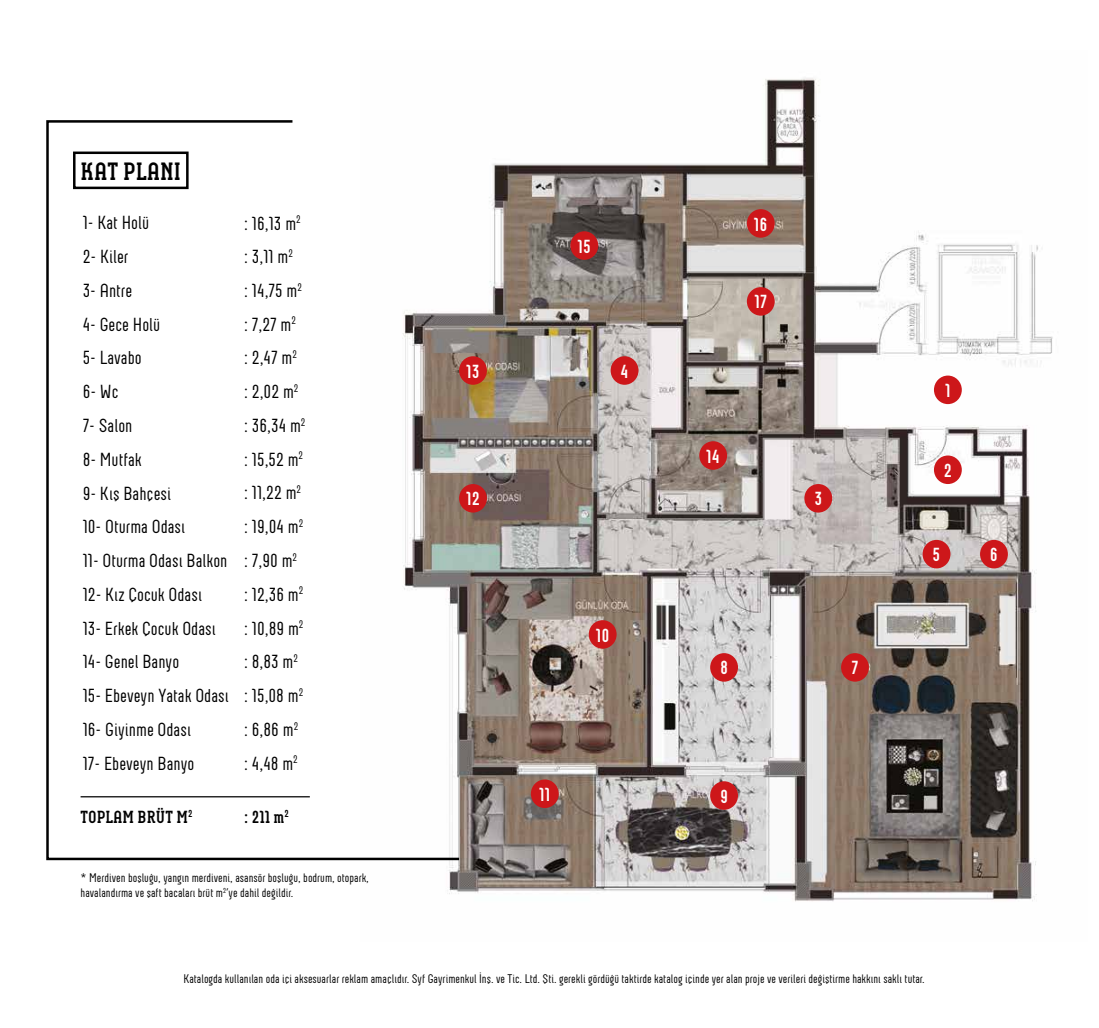
<style>
.page{position:relative;width:1099px;height:1028px;background:#fff}
.page>*{position:absolute;margin:0;border:0;box-sizing:border-box;transform-origin:0 0}
.t1{font:700 25px "Neubau Serif";color:#000}
.t2{font:18.88px/33.8px "Neubau";color:#000}
.t3{font:700 18.88px "Neubau";color:#fff}
.t4{font:700 17.5px "Neubau Serif";color:#000}
.t5{font:12.5px/15px "Neubau";color:#000}
</style>
<div class="page">
<img style="left:449px;top:78px;width:604px;height:824px">
<svg style="left:46px;top:119px;width:415px;height:742px"></svg>
<hr style="left:81px;top:796px;width:229px;height:1px;background:#000">
<div style="left:933px;top:375px;width:28px;height:29px;background:#cd171a;border-radius:50%"></div>
<div style="left:933px;top:455px;width:28px;height:29px;background:#cd171a;border-radius:50%"></div>
<div style="left:922px;top:540px;width:28px;height:28px;background:#cd171a;border-radius:50%"></div>
<div style="left:980px;top:540px;width:27px;height:28px;background:#cd171a;border-radius:50%"></div>
<div style="left:804px;top:484px;width:28px;height:28px;background:#cd171a;border-radius:50%"></div>
<div style="left:841px;top:653px;width:27px;height:28px;background:#cd171a;border-radius:50%"></div>
<div style="left:710px;top:653px;width:28px;height:28px;background:#cd171a;border-radius:50%"></div>
<div style="left:588px;top:620px;width:28px;height:28px;background:#cd171a;border-radius:50%"></div>
<div style="left:531px;top:779px;width:27px;height:29px;background:#cd171a;border-radius:50%"></div>
<div style="left:459px;top:484px;width:28px;height:28px;background:#cd171a;border-radius:50%"></div>
<div style="left:570px;top:231px;width:28px;height:29px;background:#cd171a;border-radius:50%"></div>
<div style="left:746px;top:209px;width:28px;height:29px;background:#cd171a;border-radius:50%"></div>
<div style="left:746px;top:287px;width:28px;height:29px;background:#cd171a;border-radius:50%"></div>
<div style="left:699px;top:441px;width:28px;height:29px;background:#cd171a;border-radius:50%"></div>
<div style="left:459px;top:356px;width:28px;height:29px;background:#cd171a;border-radius:50%"></div>
<div style="left:710px;top:781px;width:28px;height:28px;background:#cd171a;border-radius:50%"></div>
<div style="left:610px;top:356px;width:28px;height:29px;background:#cd171a;border-radius:50%"></div>
<h1 class="t1" style="left:81px;top:157px;width:102px">KAT PLANI</h1>
<p class="t2" style="left:83px;top:206px;width:148px">1- Kat Holü<br>2- Kiler<br>3- Antre<br>4- Gece Holü<br>5- Lavabo<br>6- Wc<br>7- Salon<br>8- Mutfak<br>9- Kış Bahçesi<br>10- Oturma Odası<br>11- Oturma Odası Balkon<br>12- Kız Çocuk Odası<br>13- Erkek Çocuk Odası<br>14- Genel Banyo<br>15- Ebeveyn Yatak Odası<br>16- Giyinme Odası<br>17- Ebeveyn Banyo</p>
<p class="t2" style="left:244px;top:206px;width:63px">: 16,13 m<sup>2 </sup>: 3,11 m<sup>2<br></sup>: 14,75 m<sup>2 </sup>: 7,27 m<sup>2<br></sup>: 2,47 m<sup>2 </sup>: 2,02 m<sup>2 </sup>: 36,34 m<sup>2 </sup>: 15,52 m<sup>2 </sup>: 11,22 m<sup>2 </sup>: 19,04 m<sup>2 </sup>: 7,90 m<sup>2 </sup>: 12,36 m<sup>2 </sup>: 10,89 m<sup>2 </sup>: 8,83 m<sup>2 </sup>: 15,08 m<sup>2 </sup>: 6,86 m<sup>2 </sup>: 4,48 m<sup>2</sup></p>
<p class="t4" style="left:81px;top:807px;width:113px">TOPLAM BRÜT M<sup>2</sup></p>
<p class="t4" style="left:244px;top:807px;width:46px">: 211 m<sup>2</sup></p>
<p class="t5" style="left:81px;top:870px;width:290px">* Merdiven boşluğu, yangın merdiveni, asansör boşluğu, bodrum, otopark, havalandırma ve şaft bacaları brüt m<sup>2</sup>’ye dahil değildir.</p>
<p class="t3" style="left:466px;top:360px;width:15px">13</p>
<p class="t3" style="left:466px;top:488px;width:15px">12</p>
<p class="t3" style="left:577px;top:235px;width:15px">15</p>
<p class="t3" style="left:620px;top:360px;width:10px">4</p>
<p class="t3" style="left:595px;top:624px;width:15px">10</p>
<p class="t3" style="left:539px;top:783px;width:13px">11</p>
<p class="t3" style="left:754px;top:213px;width:15px">16</p>
<p class="t3" style="left:754px;top:291px;width:14px">17</p>
<p class="t3" style="left:706px;top:445px;width:15px">14</p>
<p class="t3" style="left:814px;top:488px;width:9px">3</p>
<p class="t3" style="left:720px;top:657px;width:10px">8</p>
<p class="t3" style="left:851px;top:657px;width:8px">7</p>
<p class="t3" style="left:720px;top:785px;width:10px">9</p>
<p class="t3" style="left:945px;top:379px;width:7px">1</p>
<p class="t3" style="left:943px;top:459px;width:10px">2</p>
<p class="t3" style="left:932px;top:544px;width:9px">5</p>
<p class="t3" style="left:989px;top:544px;width:10px">6</p>
<p class="t5" style="left:183px;top:971px;width:743px">Katalogda kullanılan oda içi aksesuarlar reklam amaçlıdır. Syf Gayrimenkul İnş. ve Tic. Ltd. Şti. gerekli gördüğü taktirde katalog içinde yer alan proje ve verileri değiştirme hakkını saklı tutar.</p>
</div>
